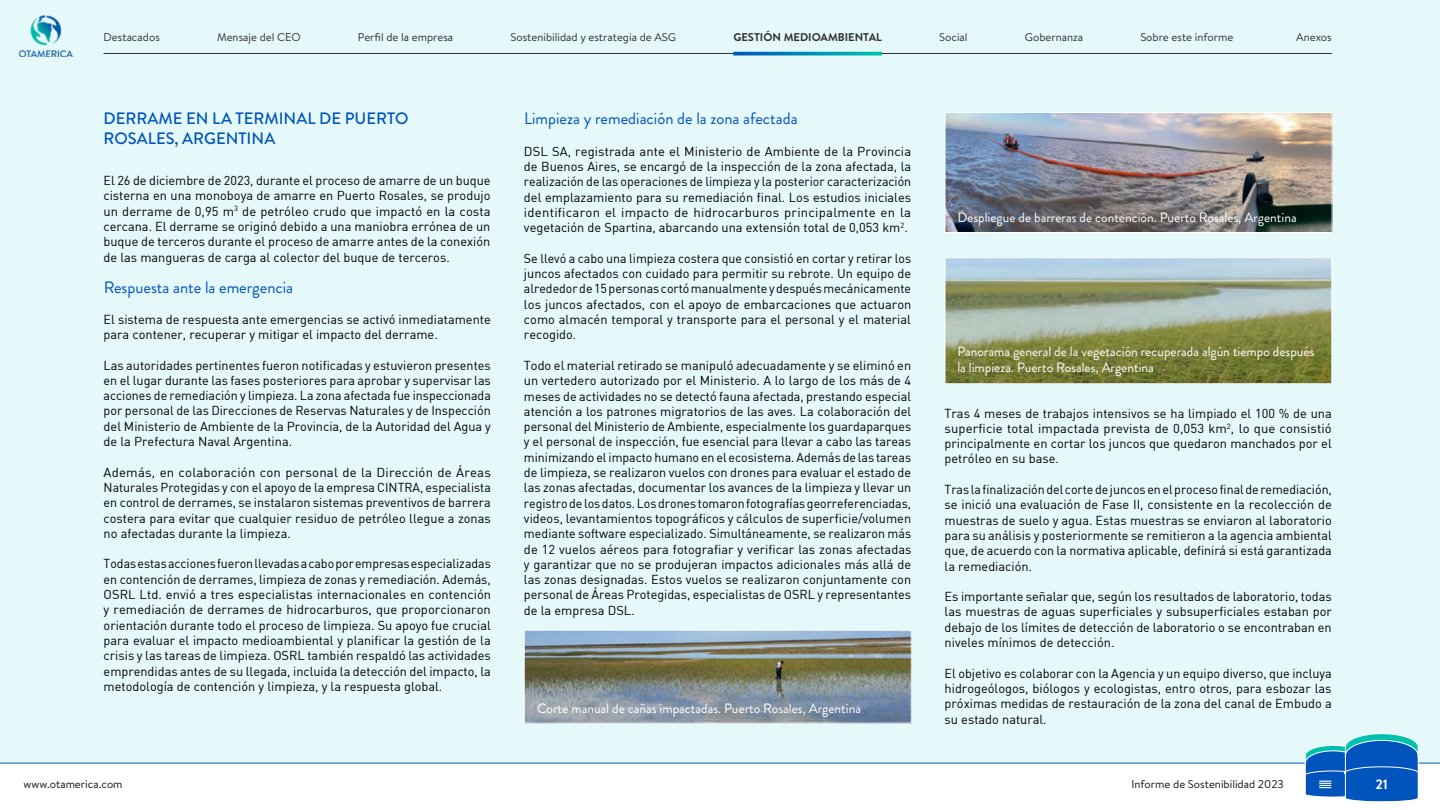
<style>
.page{position:relative;width:1440px;height:810px;background:#fff}
.page>*{position:absolute;margin:0;border:0;box-sizing:border-box;transform-origin:0 0}
.t1{font:16.5px "Brandon Grotesque";color:#0054bc}
.t2{font:500 16.5px/19.8px "Brandon Grotesque";color:#0054bc}
.t3{font:13.5px/16.2px "Brandon Grotesque";color:#fff}
.t4{font:700 13.5px "Brandon Text";color:#fff}
.t5{font:12.75px/15.3px "DIN";color:#000;text-align:justify}
.t6{font:11.25px "Brandon Text";color:#2f2f2f}
.t7{font:11.25px "Brandon Text";color:#131313}
.t8{font:700 11.25px "Brandon Text";color:#2f2f2f}
</style>
<div class="page">
<div style="left:0;top:0;width:1440px;height:780px;background:#e5f9fa"></div>
<div style="left:0;top:763px;width:1440px;height:47px;background:#fff"></div>
<hr style="left:0;top:763px;width:1440px;height:1px;background:#0054bc">
<hr style="left:104px;top:53px;width:1228px;height:1px;background:#2f2f2f">
<img style="left:19px;top:15px;width:54px;height:42px">
<svg style="left:1304px;top:733px;width:115px;height:69px"></svg>
<hr style="left:733px;top:52px;width:149px;height:3px;background:#fff">
<img style="left:526px;top:632px;width:384px;height:90px">
<div style="left:524px;top:630px;width:388px;height:94px;border:1px solid #fff"></div>
<img style="left:947px;top:114px;width:383px;height:117px">
<div style="left:945px;top:112px;width:387px;height:121px;border:1px solid #fff"></div>
<img style="left:947px;top:259px;width:383px;height:123px">
<div style="left:945px;top:257px;width:387px;height:127px;border:1px solid #fff"></div>
<p class="t6" style="left:104px;top:29px;width:58px">Destacados</p>
<p class="t6" style="left:217px;top:29px;width:85px">Mensaje del CEO</p>
<p class="t6" style="left:358px;top:29px;width:97px">Perfil de la empresa</p>
<p class="t6" style="left:510px;top:29px;width:167px">Sostenibilidad y estrategia de ASG</p>
<p class="t8" style="left:733px;top:29px;width:150px">GESTIÓN MEDIOAMBIENTAL</p>
<p class="t6" style="left:939px;top:29px;width:30px">Social</p>
<p class="t6" style="left:1025px;top:29px;width:60px">Gobernanza</p>
<p class="t6" style="left:1140px;top:29px;width:95px">Sobre este informe</p>
<p class="t6" style="left:1296px;top:29px;width:37px">Anexos</p>
<p class="t2" style="left:104px;top:109px;width:306px">DERRAME EN LA TERMINAL DE PUERTO<br>ROSALES, ARGENTINA</p>
<p class="t5" style="left:104px;top:173px;width:389px">El 26 de diciembre de 2023, durante el proceso de amarre de un buque cisterna en una monoboya de amarre en Puerto Rosales, se produjo un derrame de 0,95 m<sup>3</sup> de petróleo crudo que impactó en la costa cercana. El derrame se originó debido a una maniobra errónea de un buque de terceros durante el proceso de amarre antes de la conexión de las mangueras de carga al colector del buque de terceros.</p>
<p class="t1" style="left:104px;top:276px;width:191px">Respuesta ante la emergencia</p>
<p class="t5" style="left:104px;top:311px;width:389px">El sistema de respuesta ante emergencias se activó inmediatamente para contener, recuperar y mitigar el impacto del derrame.</p>
<p class="t5" style="left:104px;top:357px;width:389px">Las autoridades pertinentes fueron notificadas y estuvieron presentes en el lugar durante las fases posteriores para aprobar y supervisar las acciones de remediación y limpieza. La zona afectada fue inspeccionada por personal de las Direcciones de Reservas Naturales y de Inspección del Ministerio de Ambiente de la Provincia, de la Autoridad del Agua y de la Prefectura Naval Argentina.</p>
<p class="t5" style="left:104px;top:464px;width:389px">Además, en colaboración con personal de la Dirección de Áreas Naturales Protegidas y con el apoyo de la empresa CINTRA, especialista en control de derrames, se instalaron sistemas preventivos de barrera costera para evitar que cualquier residuo de petróleo llegue a zonas no afectadas durante la limpieza.</p>
<p class="t5" style="left:104px;top:556px;width:389px">Todas estas acciones fueron llevadas a cabo por empresas especializadas en contención de derrames, limpieza de zonas y remediación. Además, OSRL Ltd. envió a tres especialistas internacionales en contención y remediación de derrames de hidrocarburos, que proporcionaron orientación durante todo el proceso de limpieza. Su apoyo fue crucial para evaluar el impacto medioambiental y planificar la gestión de la crisis y las tareas de limpieza. OSRL también respaldó las actividades emprendidas antes de su llegada, incluida la detección del impacto, la metodología de contención y limpieza, y la respuesta global.</p>
<p class="t1" style="left:524px;top:107px;width:275px">Limpieza y remediación de la zona afectada</p>
<p class="t5" style="left:524px;top:143px;width:389px">DSL SA, registrada ante el Ministerio de Ambiente de la Provincia de Buenos Aires, se encargó de la inspección de la zona afectada, la realización de las operaciones de limpieza y la posterior caracterización del emplazamiento para su remediación final. Los estudios iniciales identificaron el impacto de hidrocarburos principalmente en la vegetación de Spartina, abarcando una extensión total de 0,053 km<sup>2</sup>.</p>
<p class="t5" style="left:524px;top:250px;width:389px">Se llevó a cabo una limpieza costera que consistió en cortar y retirar los juncos afectados con cuidado para permitir su rebrote. Un equipo de alrededor de 15 personas cortó manualmente y después mecánicamente los juncos afectados, con el apoyo de embarcaciones que actuaron como almacén temporal y transporte para el personal y el material recogido.</p>
<p class="t5" style="left:524px;top:357px;width:389px">Todo el material retirado se manipuló adecuadamente y se eliminó en un vertedero autorizado por el Ministerio. A lo largo de los más de 4 meses de actividades no se detectó fauna afectada, prestando especial atención a los patrones migratorios de las aves. La colaboración del personal del Ministerio de Ambiente, especialmente los guardaparques y el personal de inspección, fue esencial para llevar a cabo las tareas minimizando el impacto humano en el ecosistema. Además de las tareas de limpieza, se realizaron vuelos con drones para evaluar el estado de las zonas afectadas, documentar los avances de la limpieza y llevar un registro de los datos. Los drones tomaron fotografías georreferenciadas, videos, levantamientos topográficos y cálculos de superficie/volumen mediante software especializado. Simultáneamente, se realizaron más de 12 vuelos aéreos para fotografiar y verificar las zonas afectadas y garantizar que no se produjeran impactos adicionales más allá de las zonas designadas. Estos vuelos se realizaron conjuntamente con personal de Áreas Protegidas, especialistas de OSRL y representantes de la empresa DSL.</p>
<p class="t3" style="left:537px;top:701px;width:325px">Corte manual de cañas impactadas. Puerto Rosales, Argentina</p>
<p class="t3" style="left:957px;top:210px;width:341px">Despliegue de barreras de contención. Puerto Rosales, Argentina</p>
<p class="t3" style="left:957px;top:344px;width:359px">Panorama general de la vegetación recuperada algún tiempo después la limpieza. Puerto Rosales, Argentina</p>
<p class="t5" style="left:945px;top:405px;width:389px">Tras 4 meses de trabajos intensivos se ha limpiado el 100 % de una superficie total impactada prevista de 0,053 km<sup>2</sup>, lo que consistió principalmente en cortar los juncos que quedaron manchados por el petróleo en su base.</p>
<p class="t5" style="left:945px;top:482px;width:389px">Tras la finalización del corte de juncos en el proceso final de remediación, se inició una evaluación de Fase II, consistente en la recolección de muestras de suelo y agua. Estas muestras se enviaron al laboratorio para su análisis y posteriormente se remitieron a la agencia ambiental que, de acuerdo con la normativa aplicable, definirá si está garantizada la remediación.</p>
<p class="t5" style="left:945px;top:589px;width:389px">Es importante señalar que, según los resultados de laboratorio, todas las muestras de aguas superficiales y subsuperficiales estaban por debajo de los límites de detección de laboratorio o se encontraban en niveles mínimos de detección.</p>
<p class="t5" style="left:945px;top:665px;width:389px">El objetivo es colaborar con la Agencia y un equipo diverso, que incluya hidrogeólogos, biólogos y ecologistas, entro otros, para esbozar las próximas medidas de restauración de la zona del canal de Embudo a su estado natural.</p>
<p class="t7" style="left:24px;top:777px;width:101px">www.otamerica.com</p>
<p class="t7" style="left:1132px;top:777px;width:154px">Informe de Sostenibilidad 2023</p>
<p class="t4" style="left:1375px;top:774px;width:14px">21</p>
</div>
